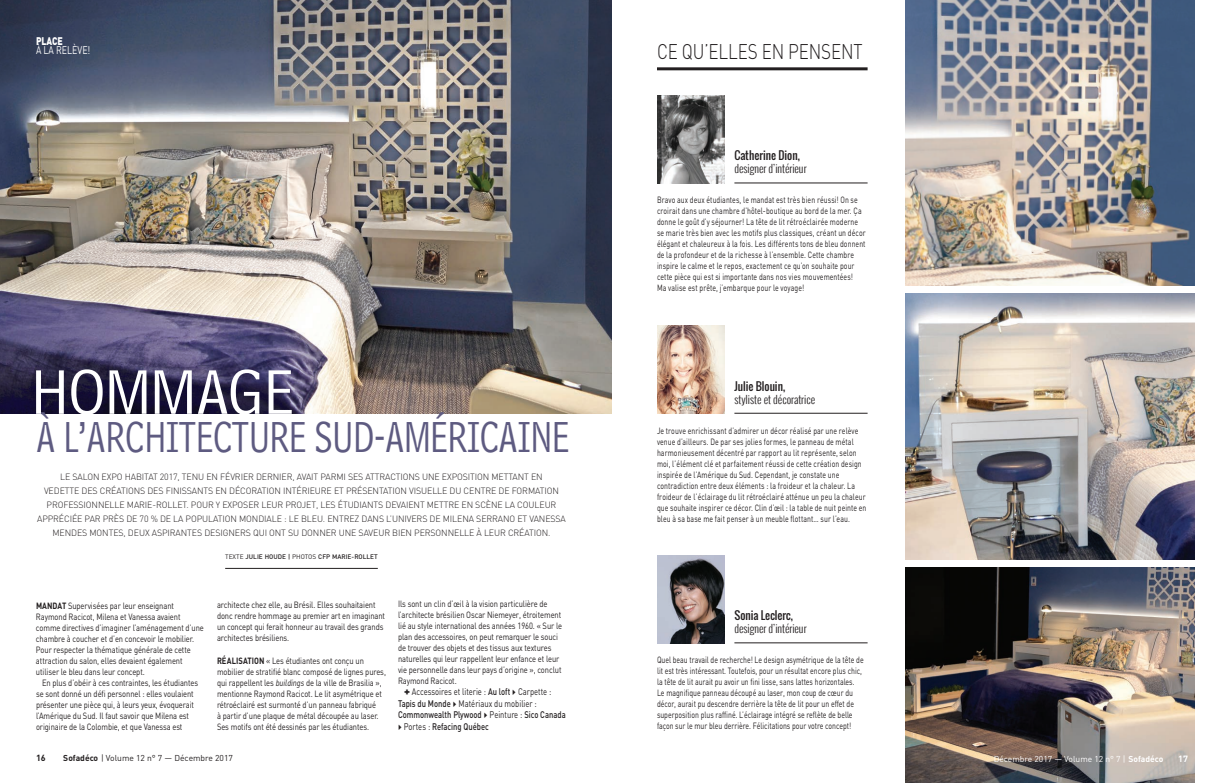
<style>
.page{position:relative;width:1224px;height:783px;background:#fff}
.page>*{position:absolute;margin:0;border:0;box-sizing:border-box;transform-origin:0 0}
.t1{font:66.5px "Bell Centennial Address";color:#fff}
.t2{font:45.9px "Bell Centennial Address";color:#5e5b81;scale:.84 1}
.t3{font:300 21px "DIN";letter-spacing:-.01em;color:#231f20;scale:.81 1}
.t4{font:300 11px "Oswald";color:#231f20}
.t5{font:11px "Oswald";color:#231f20}
.t6{font:11px "DIN";color:#fff;scale:.8 1}
.t7{font:900 11px "DIN";color:#fff;scale:.8 1}
.t8{font:9.5px "DIN";color:#231f20;scale:.8 1}
.t9{font:500 9.5px "DIN";color:#231f20;scale:.8 1}
.t10{font:9px/11px "DIN";letter-spacing:-.01em;color:#231f20;scale:.84 1}
.t11{font:9px/11px "DIN";letter-spacing:.01em;color:#231f20;scale:.77 1}
.t12{font:300 9px/14px "DIN";letter-spacing:-.01em;color:#231f20;text-align:center}
.t13{font:9px/11px "DIN";letter-spacing:-.01em;color:#231f20;scale:.77 1}
.t14{font:700 9px "DIN";color:#fff}
.t15{font:700 8.8px "DIN";color:#231f20}
.t16{font:8.5px "DIN";color:#231f20}
.t17{font:8.5px "DIN";color:#fff}
.t18{font:500 6.5px "DIN";color:#231f20}
.s1{font-weight:400}
.s2{font-weight:700}
.s3{font-style:italic}
.s4{font-weight:900;font-size:10.7px}
.s5{font-weight:500}
</style>
<div class="page">
<img style="left:0;top:0;width:612px;height:414px">
<hr style="left:657px;top:67px;width:211px;height:3px;background:#231f20">
<img style="left:657px;top:326px;width:67px;height:88px">
<hr style="left:734px;top:413px;width:134px;height:1px;background:#231f20">
<hr style="left:225px;top:568px;width:153px;height:1px;background:#231f20">
<img style="left:657px;top:96px;width:67px;height:87px">
<hr style="left:734px;top:182px;width:134px;height:1px;background:#231f20">
<img style="left:657px;top:555px;width:67px;height:88px">
<hr style="left:734px;top:642px;width:134px;height:1px;background:#231f20">
<img style="left:905px;top:0;width:290px;height:286px">
<img style="left:905px;top:568px;width:289px;height:215px">
<img style="left:905px;top:294px;width:290px;height:266px">
<p class="t7" style="left:36px;top:34px;width:35px">PLACE</p>
<p class="t6" style="left:36px;top:44px;width:70px">À LA RELÈVE!</p>
<h3 class="t3" style="left:657px;top:39px;width:255px">CE QU’ELLES EN PENSENT</h3>
<h1 class="t1" style="left:32px;top:353px;width:264px">HOMMAGE</h1>
<h2 class="t2" style="left:36px;top:410px;width:636px">À L’ARCHITECTURE SUD-AMÉRICAINE</h2>
<p class="t12" style="left:37px;top:470px;width:530px">LE SALON EXPO HABITAT 2017, TENU EN FÉVRIER DERNIER, AVAIT PARMI SES ATTRACTIONS UNE EXPOSITION METTANT EN<br>VEDETTE DES CRÉATIONS DES FINISSANTS EN DÉCORATION INTÉRIEURE ET PRÉSENTATION VISUELLE DU CENTRE DE FORMATION PROFESSIONNELLE MARIE-ROLLET. POUR Y EXPOSER LEUR PROJET, LES ÉTUDIANTS DEVAIENT METTRE EN SCÈNE LA COULEUR APPRÉCIÉE PAR PRÈS DE 70 % DE LA POPULATION MONDIALE : LE BLEU. ENTREZ DANS L’UNIVERS DE MILENA SERRANO ET VANESSA MENDES MONTES, DEUX ASPIRANTES DESIGNERS QUI ONT SU DONNER UNE SAVEUR BIEN PERSONNELLE À LEUR CRÉATION.</p>
<p class="t18" style="left:225px;top:553px;width:154px"><span class="s1">TEXTE</span> JULIE HOUDE | <span class="s1">PHOTOS</span> CFP MARIE-ROLLET</p>
<p class="t10" style="left:36px;top:600px;width:201px"><span class="s2">MANDAT</span> Supervisées par leur enseignant Raymond Racicot, Milena et Vanessa avaient comme directives d’imaginer l’aménagement d’une chambre à coucher et d’en concevoir le mobilier.<br>Pour respecter la thématique générale de cette attraction du salon, elles devaient également utiliser le bleu dans leur concept.</p>
<p class="t10" style="left:36px;top:677px;width:195px;text-indent:6px">En plus d’obéir à ces contraintes, les étudiantes se sont donné un défi personnel : elles voulaient présenter une pièce qui, à leurs yeux, évoquerait l’Amérique du Sud. Il faut savoir que Milena est originaire de la Colombie, et que Vanessa est</p>
<p class="t10" style="left:217px;top:599px;width:202px">architecte chez elle, au Brésil. Elles souhaitaient donc rendre hommage au premier art en imaginant un concept qui ferait honneur au travail des grands architectes brésiliens.</p>
<p class="t10" style="left:217px;top:655px;width:203px"><span class="s2">RÉALISATION</span> « Les étudiantes ont conçu un mobilier de stratifié blanc composé de lignes pures, qui rappellent les <span class="s3">buildings</span> de la ville de Brasilia », mentionne Raymond Racicot. Le lit asymétrique et rétroéclairé est surmonté d’un panneau fabriqué<br>à partir d’une plaque de métal découpée au laser.<br>Ses motifs ont été dessinés par les étudiantes.</p>
<p class="t15" style="left:36px;top:753px;width:11px">16</p>
<p class="t16" style="left:63px;top:753px;width:171px"><span class="s2">Sofadéco</span> | Volume 12 n° 7 — Décembre 2017</p>
<p class="t10" style="left:398px;top:598px;width:197px">Ils sont un clin d’œil à la vision particulière de l’architecte brésilien Oscar Niemeyer, étroitement lié au style international des années 1960. « Sur le plan des accessoires, on peut remarquer le souci de trouver des objets et des tissus aux textures naturelles qui leur rappellent leur enfance et leur vie personnelle dans leur pays d’origine », conclut Raymond Racicot.</p>
<p class="t8" style="left:404px;top:686px;width:186px"><span class="s4">+</span> Accessoires et literie : <span class="s5">Au loft</span> Carpette :</p>
<p class="t8" style="left:398px;top:697px;width:175px"><span class="s5">Tapis du Monde</span> Matériaux du mobilier :</p>
<p class="t9" style="left:398px;top:709px;width:211px">Commonwealth Plywood <span class="s1">Peinture :</span> Sico Canada</p>
<p class="t9" style="left:404px;top:720px;width:108px"><span class="s1">Portes :</span> Refacing Québec</p>
<p class="t5" style="left:734px;top:147px;width:67px">Catherine Dion,</p>
<p class="t4" style="left:734px;top:160px;width:74px">designer d’intérieur</p>
<p class="t11" style="left:657px;top:194px;width:273px">Bravo aux deux étudiantes, le mandat est très bien réussi! On se croirait dans une chambre d’hôtel-boutique au bord de la mer. Ça donne le goût d’y séjourner! La tête de lit rétroéclairée moderne se marie très bien avec les motifs plus classiques, créant un décor élégant et chaleureux à la fois. Les différents tons de bleu donnent de la profondeur et de la richesse à l’ensemble. Cette chambre inspire le calme et le repos, exactement ce qu’on souhaite pour cette pièce qui est si importante dans nos vies mouvementées!<br>Ma valise est prête, j’embarque pour le voyage!</p>
<p class="t5" style="left:734px;top:378px;width:52px">Julie Blouin,</p>
<p class="t4" style="left:734px;top:391px;width:82px">styliste et décoratrice</p>
<p class="t11" style="left:657px;top:425px;width:274px">Je trouve enrichissant d’admirer un décor réalisé par une relève venue d’ailleurs. De par ses jolies formes, le panneau de métal harmonieusement décentré par rapport au lit représente, selon moi, l’élément clé et parfaitement réussi de cette création design inspirée de l’Amérique du Sud. Cependant, je constate une contradiction entre deux éléments : la froideur et la chaleur. La froideur de l’éclairage du lit rétroéclairé atténue un peu la chaleur que souhaite inspirer ce décor. Clin d’œil : la table de nuit peinte en bleu à sa base me fait penser à un meuble flottant… sur l’eau.</p>
<p class="t5" style="left:734px;top:607px;width:60px">Sonia Leclerc,</p>
<p class="t4" style="left:734px;top:620px;width:74px">designer d’intérieur</p>
<p class="t13" style="left:657px;top:654px;width:270px">Quel beau travail de recherche! Le design asymétrique de la tête de lit est très intéressant. Toutefois, pour un résultat encore plus chic, la tête de lit aurait pu avoir un fini lisse, sans lattes horizontales.<br>Le magnifique panneau découpé au laser, mon coup de cœur du décor, aurait pu descendre derrière la tête de lit pour un effet de superposition plus raffiné. L’éclairage intégré se reflète de belle façon sur le mur bleu derrière. Félicitations pour votre concept!</p>
<p class="t17" style="left:994px;top:753px;width:171px">Décembre 2017 — Volume 12 n° 7 | <span class="s2">Sofadéco</span></p>
<p class="t14" style="left:1178px;top:753px;width:11px">17</p>
</div>
